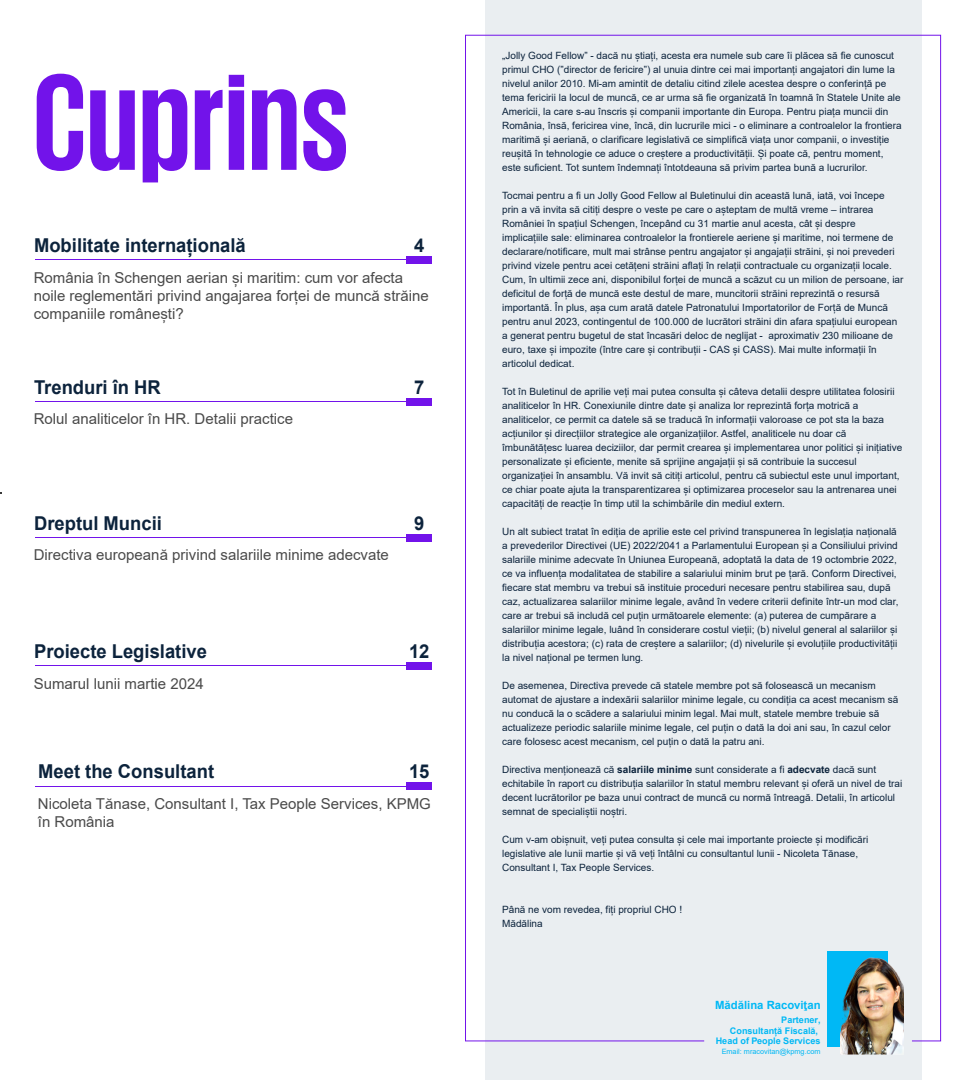
<style>
.page{position:relative;width:960px;height:1080px;background:#fff}
.page>*{position:absolute;margin:0;border:0;box-sizing:border-box;transform-origin:0 0}
.t1{font:700 140.2px "KPMG";color:#7213ea}
.t2{font:700 19.1px "Arial";color:#0c233c;scale:.96 1}
.t3{font:15px/18px "Arial";color:#4a4a4a}
.t4{font:700 11.3px "Arial";color:#00b8f5}
.t5{font:10px/14px "Arial";color:#0c233c}
.t6{font:700 9.1px/10.9px "Arial";color:#00b8f5;text-align:right}
.t7{font:7.3px "Arial";color:#00b8f5}
.s1{font-weight:700}
</style>
<div class="page">
<div style="left:485px;top:0;width:436px;height:1080px;background:#eaeef1"></div>
<hr style="left:35px;top:259px;width:397px;height:1px;background:#7213ea">
<div style="left:407px;top:256px;width:25px;height:8px;background:#7213ea"></div>
<svg style="left:465px;top:34px;width:477px;height:1008px"></svg>
<div style="left:827px;top:951px;width:61px;height:95px;background:#00b8f5"></div>
<img style="left:841px;top:956px;width:63px;height:98px">
<hr style="left:35px;top:401px;width:397px;height:1px;background:#7213ea">
<div style="left:407px;top:398px;width:25px;height:7px;background:#7213ea"></div>
<hr style="left:35px;top:537px;width:397px;height:1px;background:#7213ea">
<div style="left:407px;top:534px;width:25px;height:7px;background:#7213ea"></div>
<hr style="left:35px;top:665px;width:397px;height:1px;background:#7213ea">
<div style="left:407px;top:662px;width:25px;height:8px;background:#7213ea"></div>
<hr style="left:35px;top:786px;width:397px;height:1px;background:#7213ea">
<div style="left:407px;top:782px;width:25px;height:8px;background:#7213ea"></div>
<h1 class="t1" style="left:33px;top:52px;width:318px">Cuprins</h1>
<h2 class="t2" style="left:34px;top:232px;width:222px">Mobilitate internațională</h2>
<h2 class="t2" style="left:414px;top:232px;width:12px">4</h2>
<h3 class="t3" style="left:34px;top:268px;width:397px">România în Schengen aerian și maritim: cum vor afecta noile reglementări privind angajarea forței de muncă străine companiile românești?</h3>
<h2 class="t2" style="left:34px;top:374px;width:134px">Trenduri în HR</h2>
<h2 class="t2" style="left:414px;top:374px;width:12px">7</h2>
<h3 class="t3" style="left:34px;top:410px;width:261px">Rolul analiticelor în HR. Detalii practice</h3>
<h2 class="t2" style="left:34px;top:510px;width:135px">Dreptul Muncii</h2>
<h2 class="t2" style="left:414px;top:510px;width:12px">9</h2>
<h3 class="t3" style="left:34px;top:546px;width:357px">Directiva europeană privind salariile minime adecvate</h3>
<h2 class="t2" style="left:34px;top:638px;width:182px">Proiecte Legislative</h2>
<h2 class="t2" style="left:409px;top:638px;width:23px">12</h2>
<h3 class="t3" style="left:34px;top:674px;width:172px">Sumarul lunii martie 2024</h3>
<h2 class="t2" style="left:38px;top:758px;width:185px">Meet the Consultant</h2>
<h2 class="t2" style="left:409px;top:758px;width:23px">15</h2>
<h3 class="t3" style="left:38px;top:794px;width:394px">Nicoleta Tănase, Consultant I, Tax People Services, KPMG în România</h3>
<p class="t5" style="left:502px;top:48px;width:401px">„Jolly Good Fellow” - dacă nu știați, acesta era numele sub care îi plăcea să fie cunoscut primul CHO (”director de fericire”) al unuia dintre cei mai importanți angajatori din lume la nivelul anilor 2010. Mi-am amintit de detaliu citind zilele acestea despre o conferință pe tema fericirii la locul de muncă, ce ar urma să fie organizată în toamnă în Statele Unite ale Americii, la care s-au înscris și companii importante din Europa. Pentru piața muncii din România, însă, fericirea vine, încă, din lucrurile mici - o eliminare a controalelor la frontiera maritimă și aeriană, o clarificare legislativă ce simplifică viața unor companii, o investiție reușită în tehnologie ce aduce o creștere a productivității. Și poate că, pentru moment, este suficient. Tot suntem îndemnați întotdeauna să privim partea bună a lucrurilor.</p>
<p class="t5" style="left:502px;top:188px;width:403px">Tocmai pentru a fi un Jolly Good Fellow al Buletinului din această lună, iată, voi începe prin a vă invita să citiți despre o veste pe care o așteptam de multă vreme – intrarea României în spațiul Schengen, începând cu 31 martie anul acesta, cât și despre implicațiile sale: eliminarea controalelor la frontierele aeriene și maritime, noi termene de declarare/notificare, mult mai strânse pentru angajator și angajații străini, și noi prevederi privind vizele pentru acei cetățeni străini aflați în relații contractuale cu organizații locale.<br>Cum, în ultimii zece ani, disponibilul forței de muncă a scăzut cu un milion de persoane, iar deficitul de forță de muncă este destul de mare, muncitorii străini reprezintă o resursă importantă. În plus, așa cum arată datele Patronatului Importatorilor de Forță de Muncă pentru anul 2023, contingentul de 100.000 de lucrători străini din afara spațiului european a generat pentru bugetul de stat încasări deloc de neglijat - aproximativ 230 milioane de euro, taxe și impozite (între care și contribuții - CAS și CASS). Mai multe informații în articolul dedicat.</p>
<p class="t5" style="left:502px;top:384px;width:402px">Tot în Buletinul de aprilie veți mai putea consulta și câteva detalii despre utilitatea folosirii analiticelor în HR. Conexiunile dintre date și analiza lor reprezintă forța motrică a analiticelor, ce permit ca datele să se traducă în informații valoroase ce pot sta la baza acțiunilor și direcțiilor strategice ale organizațiilor. Astfel, analiticele nu doar că îmbunătățesc luarea deciziilor, dar permit crearea și implementarea unor politici și inițiative personalizate și eficiente, menite să sprijine angajații și să contribuie la succesul organizației în ansamblu. Vă invit să citiți articolul, pentru că subiectul este unul important, ce chiar poate ajuta la transparentizarea și optimizarea proceselor sau la antrenarea unei capacități de reacție în timp util la schimbările din mediul extern.</p>
<p class="t5" style="left:502px;top:524px;width:398px">Un alt subiect tratat în ediția de aprilie este cel privind transpunerea în legislația națională a prevederilor Directivei (UE) 2022/2041 a Parlamentului European și a Consiliului privind salariile minime adecvate în Uniunea Europeană, adoptată la data de 19 octombrie 2022, ce va influența modalitatea de stabilire a salariului minim brut pe țară. Conform Directivei, fiecare stat membru va trebui să instituie proceduri necesare pentru stabilirea sau, după caz, actualizarea salariilor minime legale, având în vedere criterii definite într-un mod clar, care ar trebui să includă cel puțin următoarele elemente: (a) puterea de cumpărare a salariilor minime legale, luând în considerare costul vieții; (b) nivelul general al salariilor și distribuția acestora; (c) rata de creștere a salariilor; (d) nivelurile și evoluțiile productivității la nivel național pe termen lung.</p>
<p class="t5" style="left:502px;top:678px;width:398px">De asemenea, Directiva prevede că statele membre pot să folosească un mecanism automat de ajustare a indexării salariilor minime legale, cu condiția ca acest mecanism să nu conducă la o scădere a salariului minim legal. Mai mult, statele membre trebuie să actualizeze periodic salariile minime legale, cel puțin o dată la doi ani sau, în cazul celor care folosesc acest mecanism, cel puțin o dată la patru ani.</p>
<p class="t5" style="left:502px;top:762px;width:402px">Directiva menționează că <span class="s1">salariile minime</span> sunt considerate a fi <span class="s1">adecvate</span> dacă sunt echitabile în raport cu distribuția salariilor în statul membru relevant și oferă un nivel de trai decent lucrătorilor pe baza unui contract de muncă cu normă întreagă. Detalii, în articolul semnat de specialiștii noștri.</p>
<p class="t5" style="left:502px;top:832px;width:368px">Cum v-am obișnuit, veți putea consulta și cele mai importante proiecte și modificări legislative ale lunii martie și vă veți întâlni cu consultantul lunii - Nicoleta Tănase,<br>Consultant I, Tax People Services.</p>
<p class="t5" style="left:502px;top:902px;width:182px">Până ne vom revedea, fiți propriul CHO !<br>Mădălina</p>
<p class="t4" style="left:715px;top:997px;width:107px">Mădălina Racoviţan</p>
<p class="t6" style="left:716px;top:1014px;width:106px">Partener,<br>Consultanță Fiscală,<br>Head of People Services</p>
<p class="t7" style="left:722px;top:1046px;width:100px">Email: mracovitan@kpmg.com</p>
</div>
